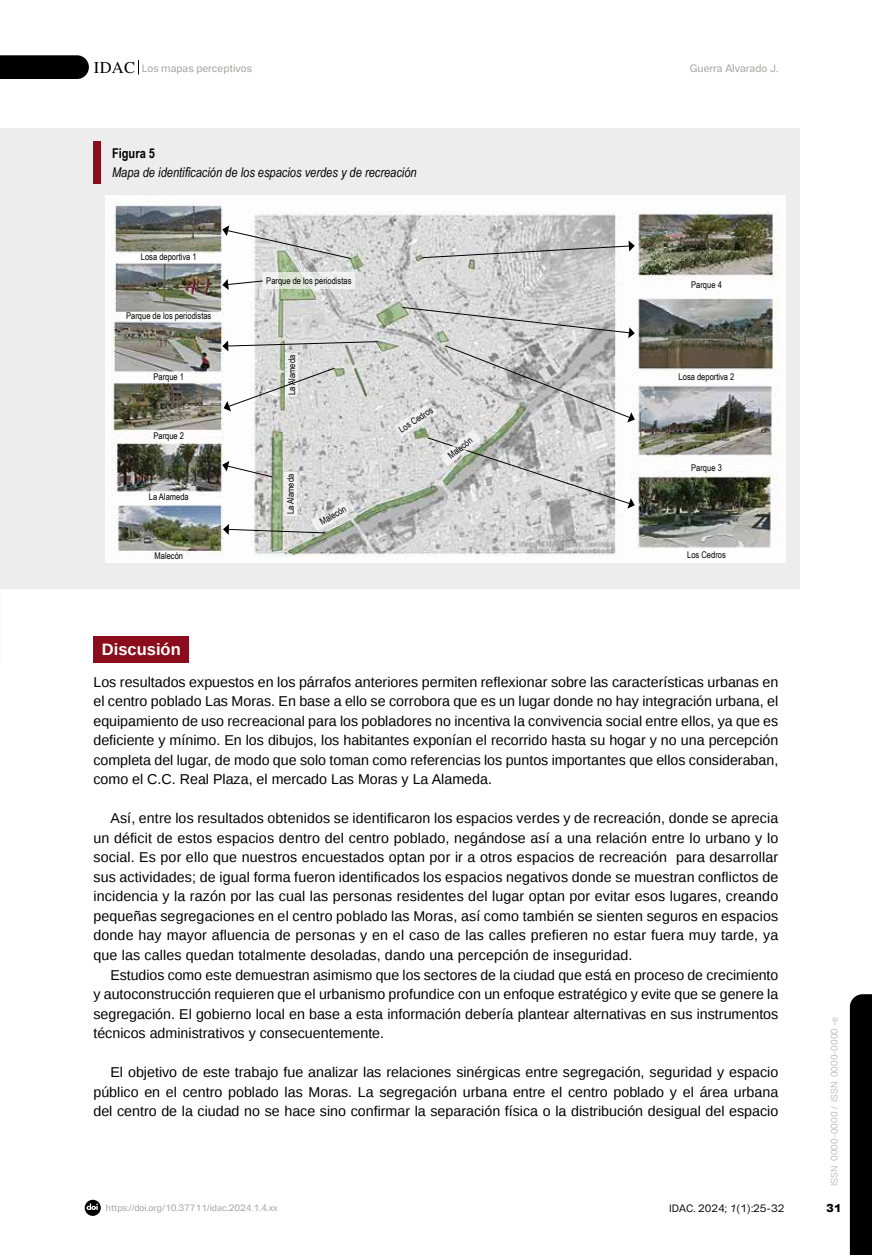
<style>
.page{position:relative;width:872px;height:1255px;background:#fff}
.page>*{position:absolute;margin:0;border:0;box-sizing:border-box;transform-origin:0 0}
.t1{font:700 16.5px "Liberation Sans";color:#fff}
.t2{font:14.25px/19.5px "Liberation Sans";color:#000;text-align:justify}
.t3{font:italic 13.5px "Arial Narrow";color:#000}
.t4{font:700 13.5px "Arial Narrow";color:#000}
.t5{font:900 11.25px "Cabrion";color:#000}
.t6{font:10.5px "Cabrion";color:#9d9d9c}
.t7{font:10.5px "Cabrion";color:#000}
.t8{font:9.15px "Arial Narrow";color:#000}
.t9{font:9px "Cabrion";color:#9d9d9c}
.t10{font:300 9px "Cabrion";color:#9d9d9c}
.s1{font-family:"STIX General";font-size:16.5px;color:#000}
.s2{font-style:italic}
</style>
<div class="page">
<svg style="left:85px;top:1199px;width:16px;height:16px"></svg>
<div style="left:850px;top:994px;width:22px;height:260px;background:#000"></div>
<svg style="left:138px;top:60px;width:1px;height:14px"></svg>
<svg style="left:0;top:55px;width:89px;height:24px;background:#0a0a0a"></svg>
<div style="left:0;top:128px;width:799px;height:460px;background:#ededed"></div>
<img style="left:105px;top:196px;width:680px;height:366px">
<svg style="left:263px;top:273px;width:92px;height:16px"></svg>
<div style="left:284px;top:472px;width:13px;height:43px;background:#f0f0ef"></div>
<div style="left:285px;top:353px;width:13px;height:43px;background:#f1f0f0"></div>
<svg style="left:421px;top:240px;width:214px;height:18px"></svg>
<svg style="left:401px;top:306px;width:234px;height:32px"></svg>
<svg style="left:222px;top:225px;width:129px;height:34px"></svg>
<svg style="left:222px;top:279px;width:42px;height:11px"></svg>
<svg style="left:222px;top:340px;width:155px;height:11px"></svg>
<svg style="left:224px;top:367px;width:111px;height:44px"></svg>
<svg style="left:222px;top:461px;width:51px;height:16px"></svg>
<svg style="left:223px;top:499px;width:132px;height:36px"></svg>
<svg style="left:394px;top:345px;width:241px;height:163px"></svg>
<div style="left:93px;top:636px;width:96px;height:26px;background:#8b0d1b"></div>
<div style="left:93px;top:141px;width:8px;height:43px;background:#8b0d1b"></div>
<p class="t6" style="left:94px;top:62px;width:160px"><span class="s1">IDAC</span> Los mapas perceptivos</p>
<p class="t4" style="left:112px;top:143px;width:45px">Figura 5</p>
<p class="t3" style="left:112px;top:163px;width:306px">Mapa de identificación de los espacios verdes y de recreación</p>
<p class="t8" style="left:141px;top:250px;width:57px">Losa deportiva 1</p>
<p class="t8" style="left:126px;top:309px;width:87px">Parque de los periodistas</p>
<p class="t8" style="left:153px;top:370px;width:32px">Parque 1</p>
<p class="t8" style="left:153px;top:429px;width:32px">Parque 2</p>
<p class="t8" style="left:149px;top:490px;width:41px">La Alameda</p>
<p class="t8" style="left:154px;top:549px;width:30px">Malecón</p>
<p class="t8" style="left:266px;top:274px;width:87px">Parque de los periodistas</p>
<p class="t8" style="left:285px;top:395px;width:41px;rotate:-90deg">La Alameda</p>
<p class="t8" style="left:284px;top:514px;width:41px;rotate:-90deg">La Alameda</p>
<p class="t8" style="left:317px;top:516px;width:30px;rotate:-29deg">Malecón</p>
<p class="t8" style="left:396px;top:424px;width:40px;rotate:-33deg">Los Cedros</p>
<p class="t8" style="left:445px;top:451px;width:30px;rotate:-39deg">Malecón</p>
<p class="t6" style="left:689px;top:62px;width:90px">Guerra Alvarado J.</p>
<p class="t8" style="left:691px;top:278px;width:32px">Parque 4</p>
<p class="t8" style="left:678px;top:370px;width:57px">Losa deportiva 2</p>
<p class="t8" style="left:691px;top:461px;width:32px">Parque 3</p>
<p class="t8" style="left:687px;top:548px;width:40px">Los Cedros</p>
<p class="t1" style="left:102px;top:637px;width:80px">Discusión</p>
<p class="t2" style="left:93px;top:672px;width:686px">Los resultados expuestos en los párrafos anteriores permiten reflexionar sobre las características urbanas en el centro poblado Las Moras. En base a ello se corrobora que es un lugar donde no hay integración urbana, el equipamiento de uso recreacional para los pobladores no incentiva la convivencia social entre ellos, ya que es deficiente y mínimo. En los dibujos, los habitantes exponían el recorrido hasta su hogar y no una percepción completa del lugar, de modo que solo toman como referencias los puntos importantes que ellos consideraban, como el C.C. Real Plaza, el mercado Las Moras y La Alameda.</p>
<p class="t2" style="left:93px;top:809px;width:686px;text-indent:17px">Así, entre los resultados obtenidos se identificaron los espacios verdes y de recreación, donde se aprecia un déficit de estos espacios dentro del centro poblado, negándose así a una relación entre lo urbano y lo social. Es por ello que nuestros encuestados optan por ir a otros espacios de recreación para desarrollar sus actividades; de igual forma fueron identificados los espacios negativos donde se muestran conflictos de incidencia y la razón por las cual las personas residentes del lugar optan por evitar esos lugares, creando pequeñas segregaciones en el centro poblado las Moras, así como también se sienten seguros en espacios donde hay mayor afluencia de personas y en el caso de las calles prefieren no estar fuera muy tarde, ya que las calles quedan totalmente desoladas, dando una percepción de inseguridad.</p>
<p class="t2" style="left:93px;top:965px;width:686px;text-indent:17px">Estudios como este demuestran asimismo que los sectores de la ciudad que está en proceso de crecimiento y autoconstrucción requieren que el urbanismo profundice con un enfoque estratégico y evite que se genere la segregación. El gobierno local en base a esta información debería plantear alternativas en sus instrumentos técnicos administrativos y consecuentemente.</p>
<p class="t2" style="left:93px;top:1062px;width:686px;text-indent:17px">El objetivo de este trabajo fue analizar las relaciones sinérgicas entre segregación, seguridad y espacio público en el centro poblado las Moras. La segregación urbana entre el centro poblado y el área urbana del centro de la ciudad no se hace sino confirmar la separación física o la distribución desigual del espacio</p>
<p class="t10" style="left:828px;top:1185px;width:171px;rotate:-90deg">ISSN 0000-0000 / ISSN 0000-0000 -e</p>
<p class="t9" style="left:106px;top:1202px;width:173px">https://doi.org/10.37711/idac.2024.1.4.xx</p>
<p class="t5" style="left:826px;top:1201px;width:16px">31</p>
<p class="t7" style="left:669px;top:1201px;width:117px">IDAC. 2024; <span class="s2">1</span>(1):25-32</p>
</div>
